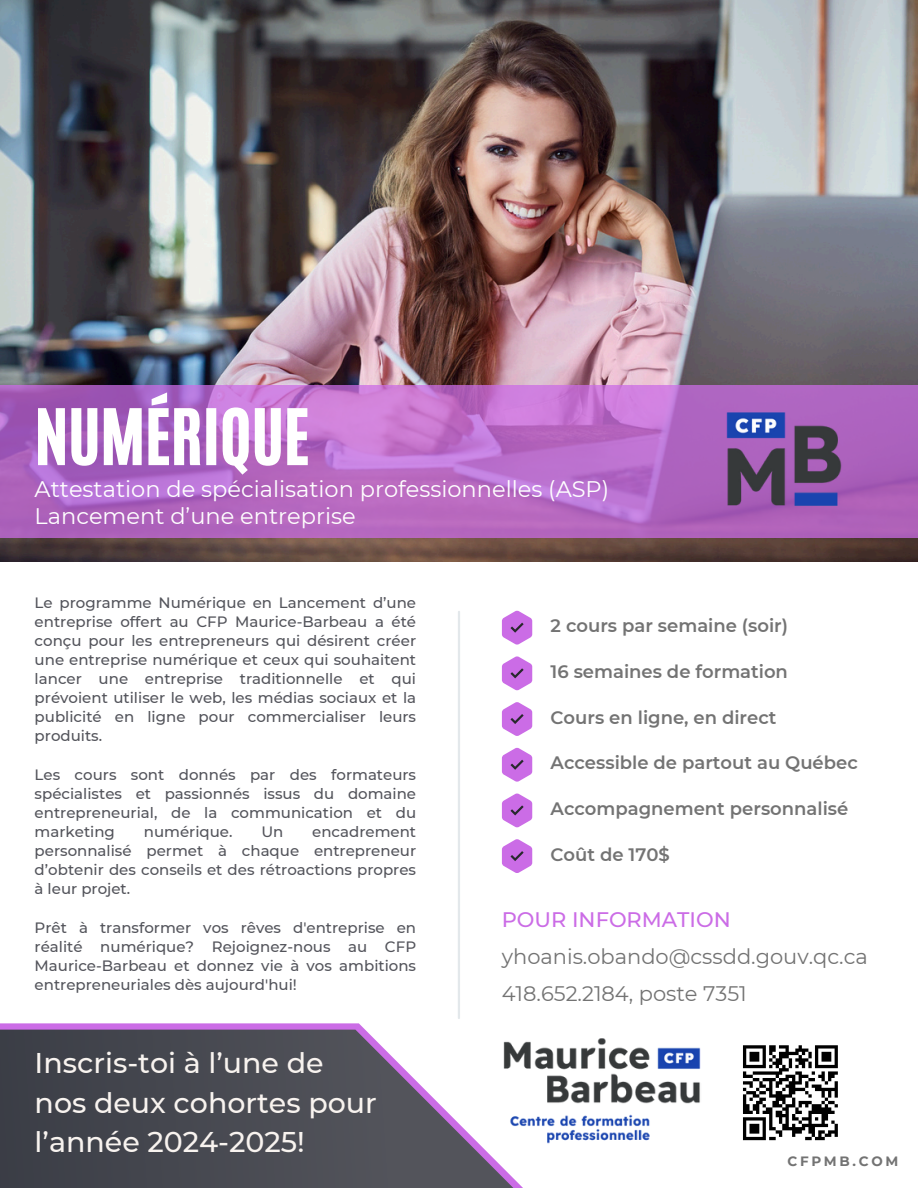
<style>
.page{position:relative;width:918px;height:1188px;background:#fff}
.page>*{position:absolute;margin:0;border:0;box-sizing:border-box;transform-origin:0 0}
.t1{font:64.5px "CA Generated";color:#fff}
.t2{font:500 28.5px/39.3px "Montserrat";color:#f8f3ef}
.t3{font:22.5px/27px "Montserrat";color:#fff}
.t4{font:21px "Montserrat";color:#737373}
.t5{font:500 21px "Montserrat";color:#cb6ce6}
.t6{font:600 18px "Montserrat";color:#737373}
.t7{font:500 15px/19.2px "Montserrat";color:#53545b;text-align:justify}
.t8{font:700 13.5px "Montserrat";letter-spacing:.2em;color:#737373}
</style>
<div class="page">
<hr style="left:458px;top:612px;width:2px;height:406px;background:#e3e8eb">
<svg style="left:0;top:1023px;width:366px;height:7px;background:#c773df"></svg>
<svg style="left:0;top:1030px;width:605px;height:158px;fill:#4b4d54"></svg>
<svg style="left:502px;top:611px;width:30px;height:33px"></svg>
<svg style="left:502px;top:656px;width:30px;height:34px"></svg>
<svg style="left:502px;top:702px;width:30px;height:34px"></svg>
<svg style="left:502px;top:748px;width:30px;height:34px"></svg>
<svg style="left:502px;top:794px;width:30px;height:33px"></svg>
<svg style="left:502px;top:839px;width:30px;height:34px"></svg>
<img style="left:0;top:0;width:918px;height:561px">
<svg style="left:0;top:386px;width:918px;height:152px;background:#b468c4"></svg>
<img style="left:719px;top:408px;width:136px;height:108px">
<svg style="left:743px;top:1045px;width:95px;height:96px"></svg>
<img style="left:502px;top:1039px;width:199px;height:108px">
<h4 class="t1" style="left:35px;top:391px;width:276px">NUMÉRIQUE</h4>
<p class="t3" style="left:35px;top:476px;width:576px">Attestation de spécialisation professionnelles (ASP)<br>Lancement d’une entreprise</p>
<p class="t7" style="left:35px;top:593px;width:383px">Le programme Numérique en Lancement d’une entreprise offert au CFP Maurice-Barbeau a été conçu pour les entrepreneurs qui désirent créer une entreprise numérique et ceux qui souhaitent lancer une entreprise traditionnelle et qui prévoient utiliser le web, les médias sociaux et la publicité en ligne pour commercialiser leurs produits.</p>
<p class="t7" style="left:35px;top:765px;width:383px">Les cours sont donnés par des formateurs spécialistes et passionnés issus du domaine entrepreneurial, de la communication et du marketing</p>
<p class="t7" style="left:144px;top:822px;width:90px">numérique.</p>
<p class="t7" style="left:261px;top:822px;width:24px">Un</p>
<p class="t7" style="left:35px;top:822px;width:383px;text-indent:278px">encadrement personnalisé permet à chaque entrepreneur d’obtenir des conseils et des rétroactions propres à leur projet.</p>
<p class="t7" style="left:35px;top:918px;width:383px">Prêt à transformer vos rêves d'entreprise en réalité numérique? Rejoignez-nous au CFP Maurice-Barbeau et donnez vie à vos ambitions entrepreneuriales dès aujourd'hui!</p>
<h5 class="t2" style="left:35px;top:1043px;width:344px">Inscris-toi à l’une de nos deux cohortes pour l’année 2024-2025!</h5>
<p class="t6" style="left:551px;top:615px;width:239px">2 cours par semaine (soir)</p>
<p class="t6" style="left:551px;top:660px;width:239px">16 semaines de formation</p>
<p class="t6" style="left:551px;top:706px;width:227px">Cours en ligne, en direct</p>
<p class="t6" style="left:551px;top:752px;width:309px">Accessible de partout au Québec</p>
<p class="t6" style="left:551px;top:797px;width:299px">Accompagnement personnalisé</p>
<h5 class="t6" style="left:551px;top:843px;width:121px">Coût de 170$</h5>
<p class="t5" style="left:502px;top:906px;width:230px">POUR INFORMATION</p>
<h5 class="t4" style="left:502px;top:943px;width:368px">yhoanis.obando@cssdd.gouv.qc.ca</h5>
<h5 class="t4" style="left:502px;top:980px;width:247px">418.652.2184, poste 7351</h5>
<h5 class="t8" style="left:787px;top:1153px;width:112px">CFPMB.COM</h5>
</div>
